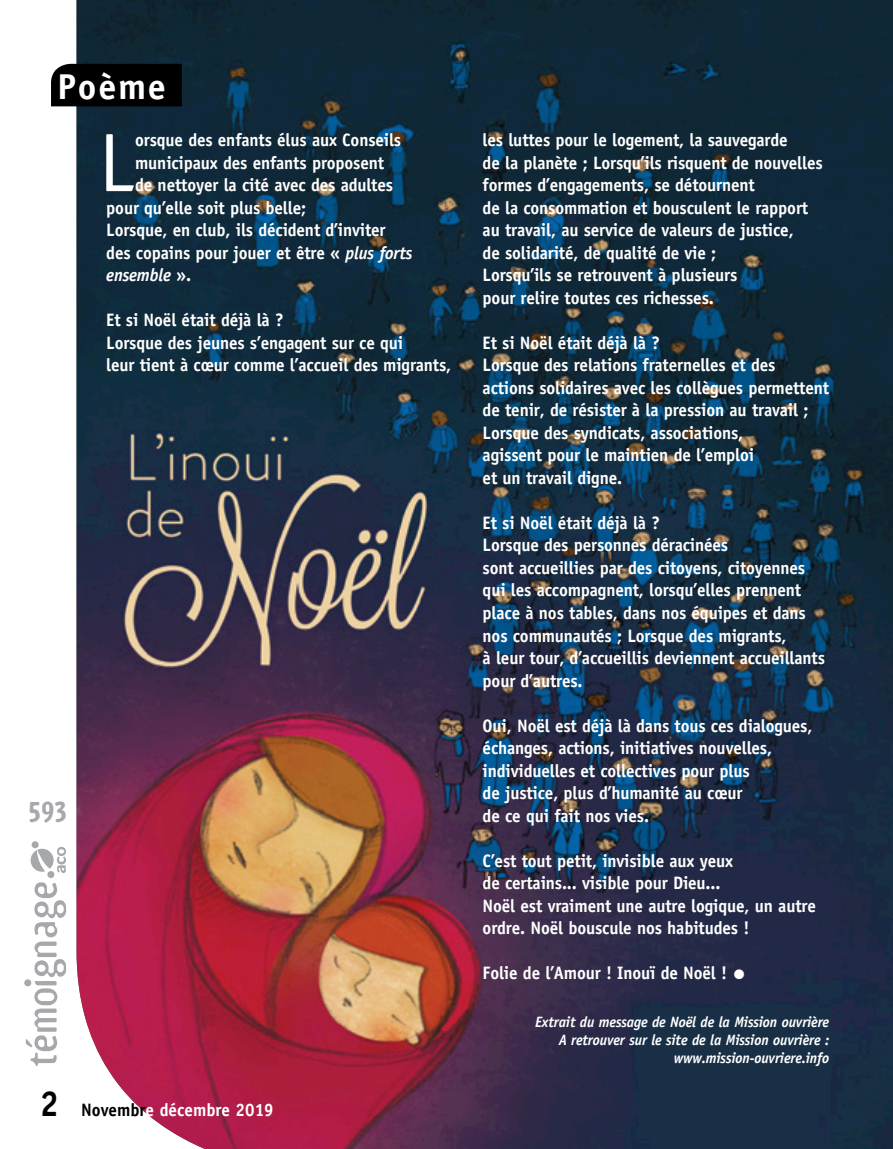
<style>
.page{position:relative;width:893px;height:1149px;background:#fff}
.page>*{position:absolute;margin:0;border:0;box-sizing:border-box;transform-origin:0 0}
.Chapo{font:83.1px "Officina Sans";color:#fff;scale:.95 1}
.t1{font:700 36px "Officina Sans";letter-spacing:.05em;color:#fff}
.t2{font:700 36px "Officina Sans";color:#000;scale:.95 1}
.t3{font:700 27px "Amoebia";color:#a7a8ab;scale:.85 1}
.Chapo-2{font:700 18px/22.5px "Officina Sans";letter-spacing:-.01em;color:#fff;scale:.95 1}
.Signature{font:italic 700 15px "Officina Sans";letter-spacing:-.01em;color:#fff;scale:.95 1}
.s1{font-style:italic}
.s2{color:#000}
.s3{font-weight:400;font-size:27px}
</style>
<div class="page">
<img style="left:77px;top:0;width:816px;height:1148px">
<div style="left:51px;top:64px;width:131px;height:42px;background:#000"></div>
<svg style="left:26px;top:882px;width:40px;height:183px"></svg>
<div style="left:46px;top:869px;width:9px;height:9px;border:2px solid #fff;border-radius:50%"></div>
<div style="left:31px;top:840px;width:9px;height:8px;border:2px solid #fff;border-radius:50%"></div>
<div style="left:47px;top:870px;width:7px;height:7px;background:#a7a8ab;border-radius:50%"></div>
<div style="left:32px;top:841px;width:7px;height:7px;background:#a7a8ab;border-radius:50%"></div>
<svg style="left:31px;top:846px;width:35px;height:26px"></svg>
<div style="left:24px;top:978px;width:8px;height:8px;background:#a7a8ab;border-radius:50%"></div>
<div style="left:23px;top:978px;width:9px;height:9px;border:1px solid #fff;border-radius:50%"></div>
<p class="t1" style="left:57px;top:64px;width:110px">Poème</p>
<p class="Chapo" style="left:99px;top:114px;width:38px">L</p>
<p class="Chapo-2" style="left:135px;top:128px;width:282px">orsque des enfants élus aux Conseils</p>
<p class="Chapo-2" style="left:135px;top:151px;width:264px">municipaux des enfants proposent</p>
<p class="Chapo-2" style="left:135px;top:173px;width:273px">de nettoyer la cité avec des adultes</p>
<p class="Chapo-2" style="left:106px;top:196px;width:212px">pour qu’elle soit plus belle;</p>
<p class="Chapo-2" style="left:106px;top:218px;width:324px">Lorsque, en club, ils décident d’inviter des copains pour jouer et être « <span class="s1">plus forts ensemble</span> ».</p>
<p class="Chapo-2" style="left:106px;top:308px;width:188px">Et si Noël était déjà là ?</p>
<p class="Chapo-2" style="left:106px;top:331px;width:365px">Lorsque des jeunes s’engagent sur ce qui<br>leur tient à cœur comme l’accueil des migrants,</p>
<p class="t3" style="left:29px;top:797px;width:46px">593</p>
<p class="t2" style="left:40px;top:1080px;width:22px">2</p>
<p class="Chapo-2" style="left:81px;top:1098px;width:204px"><span class="s2">Novembr</span>e décembre 2019</p>
<p class="Chapo-2" style="left:483px;top:128px;width:359px">les luttes pour le logement, la sauvegarde<br>de la planète ; Lorsqu’ils risquent de nouvelles formes d’engagements, se détournent<br>de la consommation et bousculent le rapport au travail, au service de valeurs de justice,<br>de solidarité, de qualité de vie ;<br>Lorsqu’ils se retrouvent à plusieurs<br>pour relire toutes ces richesses.</p>
<p class="Chapo-2" style="left:483px;top:331px;width:188px">Et si Noël était déjà là ?</p>
<p class="Chapo-2" style="left:483px;top:353px;width:366px">Lorsque des relations fraternelles et des actions solidaires avec les collègues permettent de tenir, de résister à la pression au travail ;</p>
<p class="Chapo-2" style="left:483px;top:421px;width:287px">Lorsque des syndicats, associations, agissent pour le maintien de l’emploi et un travail digne.</p>
<p class="Chapo-2" style="left:483px;top:511px;width:188px">Et si Noël était déjà là ?</p>
<p class="Chapo-2" style="left:483px;top:533px;width:362px">Lorsque des personnes déracinées<br>sont accueillies par des citoyens, citoyennes qui les accompagnent, lorsqu’elles prennent place à nos tables, dans nos équipes et dans nos communautés ; Lorsque des migrants,<br>à leur tour, d’accueillis deviennent accueillants pour d’autres.</p>
<p class="Chapo-2" style="left:483px;top:713px;width:349px">Oui, Noël est déjà là dans tous ces dialogues, échanges, actions, initiatives nouvelles, individuelles et collectives pour plus<br>de justice, plus d’humanité au cœur<br>de ce qui fait nos vies.</p>
<p class="Chapo-2" style="left:483px;top:848px;width:352px">C’est tout petit, invisible aux yeux<br>de certains... visible pour Dieu...<br>Noël est vraiment une autre logique, un autre ordre. Noël bouscule nos habitudes !</p>
<p class="Chapo-2" style="left:483px;top:961px;width:279px">Folie de l’Amour ! Inouï de Noël ! <span class="s3">•</span></p>
<p class="Signature" style="left:535px;top:1012px;width:311px">Extrait du message de Noël de la Mission ouvrière</p>
<p class="Signature" style="left:559px;top:1030px;width:286px">A retrouver sur le site de la Mission ouvrière :</p>
<p class="Signature" style="left:674px;top:1048px;width:165px">www.mission-ouvriere.info</p>
</div>
